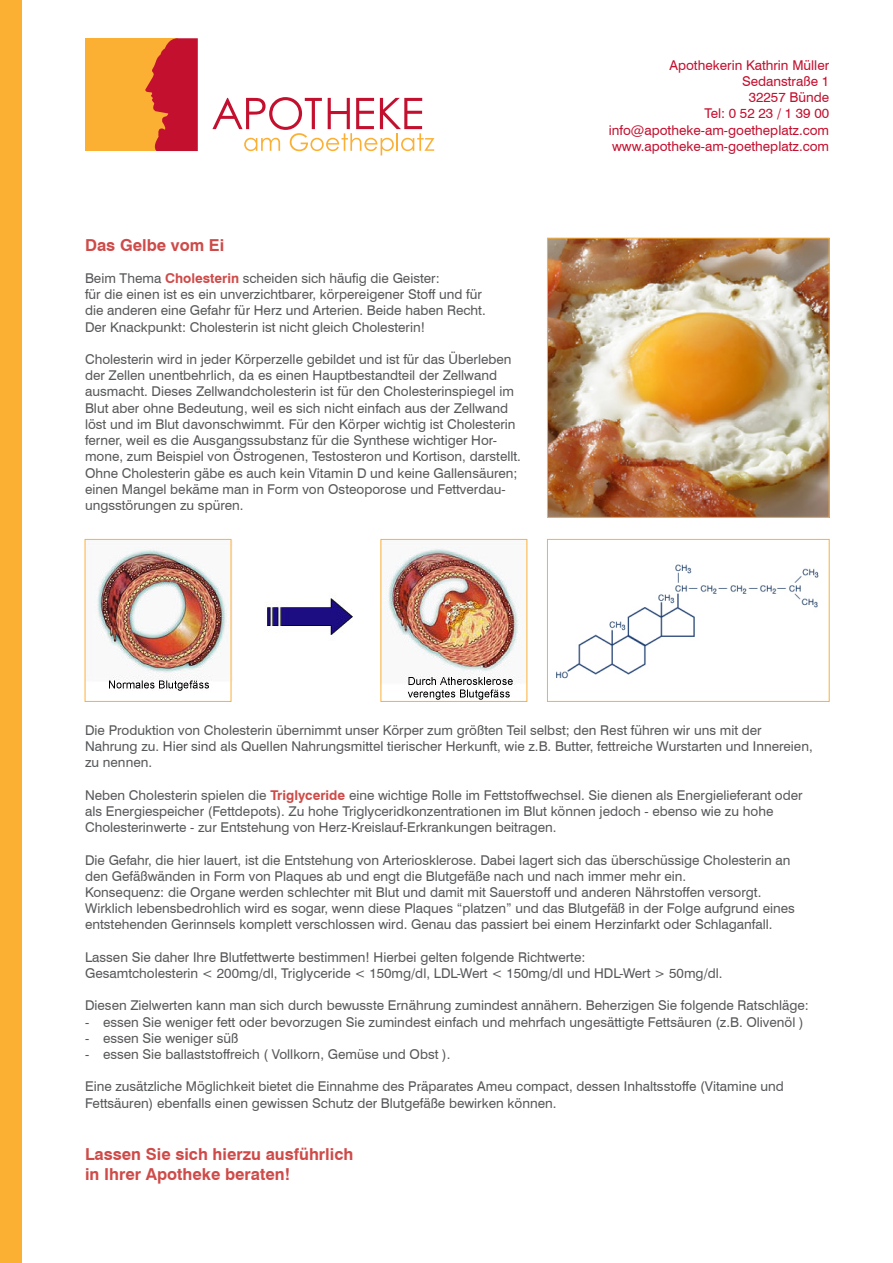
<style>
.page{position:relative;width:893px;height:1263px;background:#fff}
.page>*{position:absolute;margin:0;border:0;box-sizing:border-box;transform-origin:0 0}
.t1{font:700 16.5px "Swiss 721 BT";color:#ce4b49}
.t2{font:13.5px/16.2px "Swiss 721 BT";color:#57585a}
.t3{font:13.5px/16.2px "Swiss 721 BT";color:#c3102f;text-align:right}
.s1{font-weight:700;color:#ce4b49}
</style>
<div class="page">
<div style="left:0;top:0;width:21px;height:1263px;background:#fbb034"></div>
<svg style="left:212px;top:97px;width:222px;height:58px"></svg>
<div style="left:85px;top:38px;width:92px;height:113px;background:#fbb034"></div>
<svg style="left:145px;top:38px;width:53px;height:113px"></svg>
<img style="left:549px;top:240px;width:279px;height:276px">
<div style="left:547px;top:238px;width:283px;height:280px;border:1px solid #fbb034"></div>
<img style="left:95px;top:539px;width:137px;height:162px">
<div style="left:85px;top:539px;width:146px;height:163px;border:1px solid #fbb034"></div>
<img style="left:386px;top:547px;width:134px;height:153px">
<div style="left:381px;top:539px;width:146px;height:163px;border:1px solid #fbb034"></div>
<img style="left:556px;top:564px;width:263px;height:115px">
<div style="left:547px;top:539px;width:283px;height:163px;border:1px solid #fbb034"></div>
<img style="left:266px;top:598px;width:87px;height:37px">
<p class="t1" style="left:85px;top:235px;width:141px">Das Gelbe vom Ei</p>
<p class="t2" style="left:85px;top:270px;width:356px">Beim Thema <span class="s1">Cholesterin</span> scheiden sich häufig die Geister:</p>
<p class="t2" style="left:85px;top:286px;width:398px">für die einen ist es ein unverzichtbarer, körpereigener Stoff und für</p>
<p class="t2" style="left:85px;top:302px;width:402px">die anderen eine Gefahr für Herz und Arterien. Beide haben Recht.</p>
<p class="t2" style="left:85px;top:319px;width:341px">Der Knackpunkt: Cholesterin ist nicht gleich Cholesterin!</p>
<p class="t2" style="left:85px;top:351px;width:437px">Cholesterin wird in jeder Körperzelle gebildet und ist für das Überleben der Zellen unentbehrlich, da es einen Hauptbestandteil der Zellwand ausmacht. Dieses Zellwandcholesterin ist für den Cholesterinspiegel im Blut aber ohne Bedeutung, weil es sich nicht einfach aus der Zellwand löst und im Blut davonschwimmt. Für den Körper wichtig ist Cholesterin ferner, weil es die Ausgangssubstanz für die Synthese wichtiger Hor&shy;mone, zum Beispiel von Östrogenen, Testosteron und Kortison, darstellt.<br>Ohne Cholesterin gäbe es auch kein Vitamin D und keine Gallensäuren; einen Mangel bekäme man in Form von Osteoporose und Fettverdau&shy;ungsstörungen zu spüren.</p>
<p class="t3" style="left:609px;top:57px;width:222px">Apothekerin Kathrin Müller<br>Sedanstraße 1<br>32257 Bünde<br>Tel: 0 52 23 / 1 39 00 info@apotheke-am-goetheplatz.com www.apotheke-am-goetheplatz.com</p>
<p class="t2" style="left:85px;top:722px;width:678px">Die Produktion von Cholesterin übernimmt unser Körper zum größten Teil selbst; den Rest führen wir uns mit der</p>
<p class="t2" style="left:85px;top:738px;width:729px">Nahrung zu. Hier sind als Quellen Nahrungsmittel tierischer Herkunft, wie z.B. Butter, fettreiche Wurstarten und Innereien,</p>
<p class="t2" style="left:85px;top:754px;width:69px">zu nennen.</p>
<p class="t2" style="left:85px;top:787px;width:719px">Neben Cholesterin spielen die <span class="s1">Triglyceride</span> eine wichtige Rolle im Fettstoffwechsel. Sie dienen als Energielieferant oder</p>
<p class="t2" style="left:85px;top:803px;width:690px">als Energiespeicher (Fettdepots). Zu hohe Triglyceridkonzentrationen im Blut können jedoch - ebenso wie zu hohe</p>
<p class="t2" style="left:85px;top:819px;width:473px">Cholesterinwerte - zur Entstehung von Herz-Kreislauf-Erkrankungen beitragen.</p>
<p class="t2" style="left:85px;top:851px;width:707px">Die Gefahr, die hier lauert, ist die Entstehung von Arteriosklerose. Dabei lagert sich das überschüssige Cholesterin an</p>
<p class="t2" style="left:85px;top:868px;width:603px">den Gefäßwänden in Form von Plaques ab und engt die Blutgefäße nach und nach immer mehr ein.</p>
<p class="t2" style="left:85px;top:884px;width:678px">Konsequenz: die Organe werden schlechter mit Blut und damit mit Sauerstoff und anderen Nährstoffen versorgt.</p>
<p class="t2" style="left:85px;top:900px;width:711px">Wirklich lebensbedrohlich wird es sogar, wenn diese Plaques “platzen” und das Blutgefäß in der Folge aufgrund eines entstehenden Gerinnsels komplett verschlossen wird. Genau das passiert bei einem Herzinfarkt oder Schlaganfall.</p>
<p class="t2" style="left:85px;top:949px;width:502px">Lassen Sie daher Ihre Blutfettwerte bestimmen! Hierbei gelten folgende Richtwerte:</p>
<p class="t2" style="left:85px;top:965px;width:639px">Gesamtcholesterin &lt; 200mg/dl, Triglyceride &lt; 150mg/dl, LDL-Wert &lt; 150mg/dl und HDL-Wert &gt; 50mg/dl.</p>
<p class="t2" style="left:85px;top:997px;width:725px">Diesen Zielwerten kann man sich durch bewusste Ernährung zumindest annähern. Beherzigen Sie folgende Ratschläge:</p>
<p class="t2" style="left:85px;top:1013px;width:720px">- essen Sie weniger fett oder bevorzugen Sie zumindest einfach und mehrfach ungesättigte Fettsäuren (z.B. Olivenöl )</p>
<p class="t2" style="left:85px;top:1030px;width:155px">- essen Sie weniger süß</p>
<p class="t2" style="left:85px;top:1046px;width:367px">- essen Sie ballaststoffreich ( Vollkorn, Gemüse und Obst ).</p>
<p class="t2" style="left:85px;top:1078px;width:700px">Eine zusätzliche Möglichkeit bietet die Einnahme des Präparates Ameu compact, dessen Inhaltsstoffe (Vitamine und<br>Fettsäuren) ebenfalls einen gewissen Schutz der Blutgefäße bewirken können.</p>
<p class="t1" style="left:85px;top:1144px;width:270px">Lassen Sie sich hierzu ausführlich</p>
<p class="t1" style="left:85px;top:1164px;width:207px">in Ihrer Apotheke beraten!</p>
</div>
